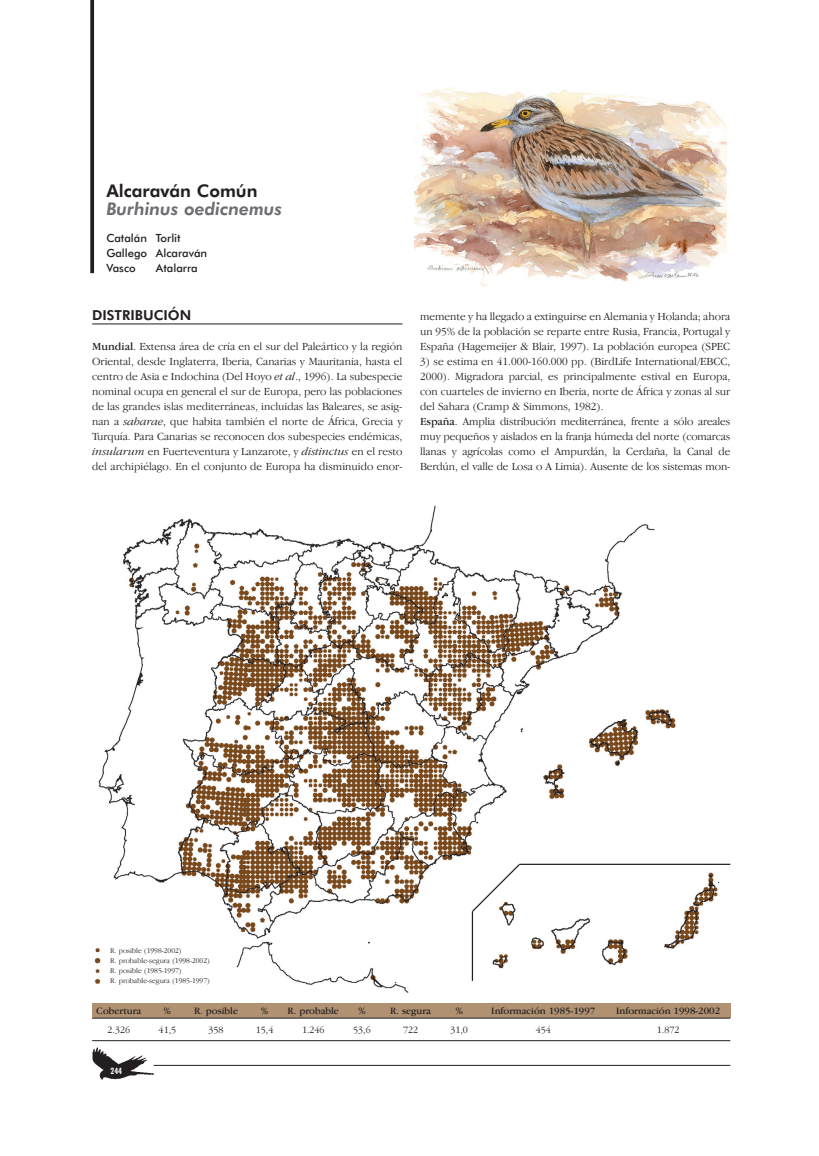
<style>
.page{position:relative;width:819px;height:1156px;background:#fff}
.page>*{position:absolute;margin:0;border:0;box-sizing:border-box;transform-origin:0 0}
.t1{font:italic 800 17.5px "Futura BT";color:#6c6d70}
.t2{font:800 17.5px "Futura BT";color:#231f20}
.t3{font:800 13.75px "Futura BT";color:#231f20}
.t4{font:300 11.25px/15px "Garamond IT Cby BT";color:#231f20;text-align:justify}
.t5{font:500 11.25px/15px "Futura BT";color:#231f20}
.t6{font:10px "Garamond IT Cby BT";color:#231f20}
.t7{font:300 10px "Garamond IT Cby BT";color:#231f20}
.t8{font:700 condensed 8.75px "Futura BT";color:#fff}
.t9{font:300 7.5px/10px "Garamond IT Cby BT";color:#231f20}
.s1{font-weight:400}
.s2{font-style:italic}
</style>
<div class="page">
<img style="left:414px;top:87px;width:312px;height:199px">
<hr style="left:92px;top:323px;width:310px;height:1px;background:#231f20">
<svg style="left:90px;top:0;width:4px;height:273px"></svg>
<img style="left:98px;top:505px;width:620px;height:487px">
<div style="left:92px;top:1002px;width:638px;height:15px;background:#b09171"></div>
<hr style="left:92px;top:1017px;width:638px;height:1px;background:#231f20">
<hr style="left:92px;top:1040px;width:638px;height:1px;background:#231f20">
<img style="left:94px;top:945px;width:14px;height:40px">
<img style="left:92px;top:1047px;width:68px;height:33px">
<hr style="left:154px;top:1064px;width:576px;height:1px;background:#231f20">
<hr style="left:472px;top:911px;width:1px;height:69px;background:#231f20">
<svg style="left:470px;top:862px;width:51px;height:51px"></svg>
<hr style="left:519px;top:863px;width:211px;height:1px;background:#231f20">
<h1 class="t2" style="left:106px;top:184px;width:153px">Alcaraván Común</h1>
<h1 class="t1" style="left:106px;top:202px;width:177px">Burhinus oedicnemus</h1>
<p class="t5" style="left:106px;top:232px;width:102px">Catalán Torlit<br>Gallego Alcaraván<br>Vasco</p>
<p class="t5" style="left:156px;top:262px;width:43px">Atalarra</p>
<p class="t3" style="left:92px;top:309px;width:101px">DISTRIBUCIÓN</p>
<p class="t4" style="left:92px;top:340px;width:312px"><span class="s1">Mundial</span>. Extensa área de cría en el sur del Paleártico y la región Oriental, desde Inglaterra, Iberia, Canarias y Mauritania, hasta el centro de Asia e Indochina (Del Hoyo <span class="s2">et al</span>., 1996). La subespecie nominal ocupa en general el sur de Europa, pero las poblaciones de las grandes islas mediterráneas, incluidas las Baleares, se asig&shy;nan a <span class="s2">saharae</span>, que habita también el norte de África, Grecia y Turquía. Para Canarias se reconocen dos subespecies endémicas, <span class="s2">insularum</span> en Fuerteventura y Lanzarote, y <span class="s2">distinctus</span> en el resto del archipiélago. En el conjunto de Europa ha disminuido enor-</p>
<p class="t4" style="left:420px;top:310px;width:312px">memente y ha llegado a extinguirse en Alemania y Holanda; ahora un 95% de la población se reparte entre Rusia, Francia, Portugal y España (Hagemeijer &amp; Blair, 1997). La población europea (SPEC</p>
<p class="t4" style="left:420px;top:355px;width:312px;text-align:left">3) se estima en 41.000-160.000 pp. (BirdLife International/EBCC, 2000). Migradora parcial, es principalmente estival en Europa, con cuarteles de invierno en Iberia, norte de África y zonas al sur del Sahara (Cramp &amp; Simmons, 1982).<br><span class="s1">España</span>. Amplia distribución mediterránea, frente a sólo areales muy pequeños y aislados en la franja húmeda del norte (comarcas llanas y agrícolas como el Ampurdán, la Cerdaña, la Canal de Berdún, el valle de Losa o A Limia). Ausente de los sistemas mon-</p>
<p class="t9" style="left:110px;top:946px;width:101px">R. posible (1998-2002)<br>R. probable-segura (1998-2002)<br>R. posible (1985-1997)<br>R. probable-segura (1985-1997)</p>
<p class="t6" style="left:96px;top:1007px;width:46px">Cobertura</p>
<p class="t7" style="left:107px;top:1025px;width:24px">2.326</p>
<p class="t8" style="left:110px;top:1066px;width:13px">244</p>
<p class="t6" style="left:164px;top:1007px;width:9px">%</p>
<p class="t7" style="left:159px;top:1025px;width:19px">41,5</p>
<p class="t6" style="left:194px;top:1007px;width:46px">R. posible</p>
<p class="t7" style="left:208px;top:1025px;width:17px">358</p>
<p class="t6" style="left:261px;top:1007px;width:9px">%</p>
<p class="t7" style="left:256px;top:1025px;width:19px">15,4</p>
<p class="t6" style="left:287px;top:1007px;width:53px">R. probable</p>
<p class="t7" style="left:302px;top:1025px;width:24px">1.246</p>
<p class="t6" style="left:358px;top:1007px;width:9px">%</p>
<p class="t7" style="left:353px;top:1025px;width:19px">53,6</p>
<p class="t6" style="left:390px;top:1007px;width:42px">R. segura</p>
<p class="t7" style="left:403px;top:1025px;width:17px">722</p>
<p class="t6" style="left:455px;top:1007px;width:9px">%</p>
<p class="t7" style="left:450px;top:1025px;width:19px">31,0</p>
<p class="t6" style="left:491px;top:1007px;width:105px">Información 1985-1997</p>
<p class="t7" style="left:535px;top:1025px;width:17px">454</p>
<p class="t6" style="left:616px;top:1007px;width:105px">Información 1998-2002</p>
<p class="t7" style="left:656px;top:1025px;width:24px">1.872</p>
</div>
